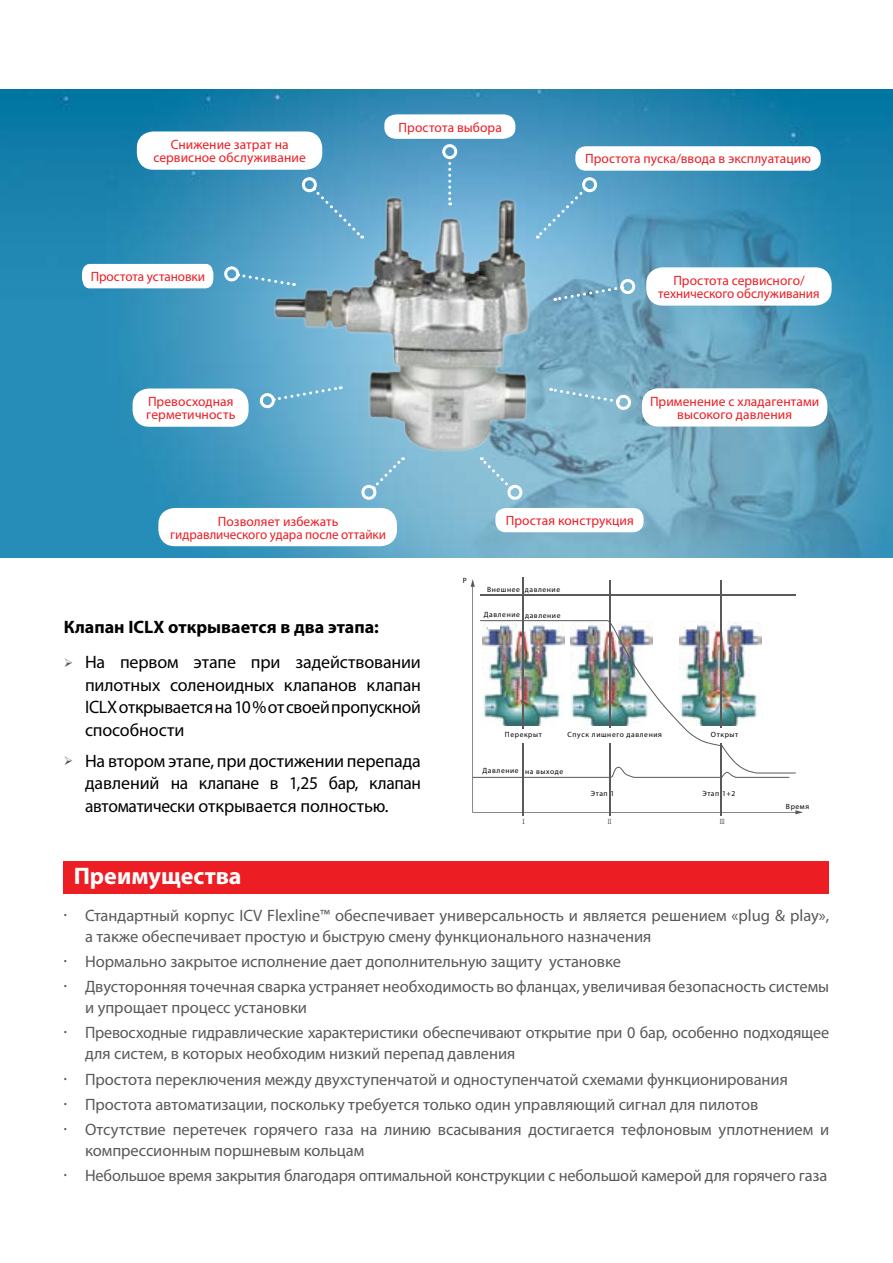
<style>
.page{position:relative;width:893px;height:1263px;background:#fff}
.page>*{position:absolute;margin:0;border:0;box-sizing:border-box;transform-origin:0 0}
.t1{font:700 24px "Myriad Pro";color:#fff}
.t2{font:18px/22.5px "Myriad Pro";letter-spacing:-.015em;color:#000;text-align:justify}
.t3{font:700 18px "Myriad Pro";color:#000}
.t4{font:16.5px/21px "Myriad Pro";letter-spacing:-.005em;color:#58595b}
.t5{font:13.5px/13.5px "Myriad Pro";letter-spacing:.005em;color:#ed1d24;text-align:center}
.t6{font:7.5px "Myriad Pro";letter-spacing:.08em;color:#000}
.t7{font:7.5px "Adobe Song Std Light GBK EUC H";color:#000}
.s1{color:#58595b}
</style>
<div class="page">
<img style="left:0;top:89px;width:893px;height:469px">
<div style="left:64px;top:861px;width:765px;height:32px;background:#ed1d24"></div>
<img style="left:233px;top:170px;width:323px;height:328px">
<svg style="left:82px;top:264px;width:131px;height:24px"></svg>
<div style="left:575px;top:146px;width:246px;height:25px;background:#fff;border-radius:10px"></div>
<div style="left:642px;top:388px;width:185px;height:39px;background:#fff;border-radius:16px"></div>
<div style="left:646px;top:267px;width:186px;height:39px;background:#fff;border-radius:16px"></div>
<div style="left:137px;top:131px;width:185px;height:39px;background:#fff;border-radius:16px"></div>
<svg style="left:384px;top:114px;width:131px;height:25px"></svg>
<svg style="left:260px;top:385px;width:81px;height:25px;background:#75b5d4"></svg>
<svg style="left:358px;top:457px;width:47px;height:46px;background:#81bbd6"></svg>
<svg style="left:479px;top:457px;width:47px;height:46px;background:#93c4d8"></svg>
<svg style="left:299px;top:174px;width:65px;height:65px;background:#60a5cb"></svg>
<svg style="left:535px;top:174px;width:65px;height:65px;background:#6daed2"></svg>
<svg style="left:222px;top:264px;width:72px;height:23px;background:#68adcf"></svg>
<svg style="left:550px;top:387px;width:83px;height:25px;background:#90bfd3"></svg>
<svg style="left:554px;top:277px;width:81px;height:25px;background:#80b1cb"></svg>
<svg style="left:448px;top:159px;width:3px;height:46px"></svg>
<div style="left:442px;top:144px;width:15px;height:15px;border:3px solid #fff;border-radius:50%"></div>
<hr style="left:523px;top:743px;width:1px;height:72px;background:#5a5a5c">
<hr style="left:609px;top:743px;width:1px;height:72px;background:#5a5a5c">
<hr style="left:721px;top:743px;width:1px;height:72px;background:#5a5a5c">
<svg style="left:472px;top:585px;width:324px;height:228px"></svg>
<svg style="left:470px;top:579px;width:5px;height:8px"></svg>
<svg style="left:795px;top:810px;width:8px;height:4px"></svg>
<hr style="left:523px;top:577px;width:1px;height:151px;background:#5a5a5c">
<hr style="left:609px;top:581px;width:1px;height:147px;background:#5a5a5c">
<hr style="left:721px;top:581px;width:1px;height:147px;background:#5a5a5c">
<img style="left:480px;top:620px;width:316px;height:153px">
<div style="left:158px;top:508px;width:239px;height:38px;background:#fff;border-radius:16px"></div>
<div style="left:133px;top:388px;width:116px;height:39px;background:#fff;border-radius:16px"></div>
<div style="left:495px;top:508px;width:149px;height:24px;background:#fff;border-radius:10px"></div>
<p class="t5" style="left:153px;top:137px;width:154px">Снижение затрат на сервисное обслуживание</p>
<p class="t5" style="left:399px;top:120px;width:105px">Простота выбора</p>
<p class="t5" style="left:585px;top:152px;width:227px">Простота пуска/ввода в эксплуатацию</p>
<p class="t5" style="left:91px;top:270px;width:116px">Простота установки</p>
<p class="t5" style="left:658px;top:273px;width:163px">Простота сервисного/ технического обслуживания</p>
<p class="t5" style="left:146px;top:394px;width:91px;text-align:left">Превосходная герметичность</p>
<p class="t5" style="left:650px;top:394px;width:171px">Применение с хладагентами высокого давления</p>
<p class="t5" style="left:170px;top:514px;width:217px">Позволяет избежать гидравлического удара после оттайки</p>
<p class="t5" style="left:506px;top:514px;width:130px">Простая конструкция</p>
<p class="t6" style="left:463px;top:576px;width:6px">P</p>
<p class="t3" style="left:64px;top:615px;width:317px">Клапан ICLX открывается в два этапа:</p>
<p class="t2" style="left:85px;top:650px;width:337px;text-indent:-21px"><span class="s1">➢</span> На первом этапе при задействовании пилотных соленоидных клапанов клапан ICLX открывается на 10 % от своей пропускной способности</p>
<p class="t2" style="left:85px;top:749px;width:337px;text-indent:-21px"><span class="s1">➢</span> На втором этапе, при достижении перепада давлений на клапане в 1,25 бар, клапан автоматически открывается полностью.</p>
<p class="t6" style="left:487px;top:585px;width:75px">Внешнее давление</p>
<p class="t6" style="left:484px;top:610px;width:78px">Давление давление</p>
<p class="t6" style="left:505px;top:729px;width:38px">Перекрыт</p>
<p class="t6" style="left:568px;top:729px;width:96px">Спуск лишнего давления</p>
<p class="t6" style="left:711px;top:729px;width:29px">Открыт</p>
<p class="t6" style="left:483px;top:766px;width:38px">Давление</p>
<p class="t6" style="left:591px;top:789px;width:25px">Этап 1</p>
<p class="t6" style="left:702px;top:789px;width:35px">Этап 1+2</p>
<p class="t6" style="left:525px;top:766px;width:40px">на выходе</p>
<p class="t7" style="left:520px;top:817px;width:9px">Ⅰ</p>
<p class="t7" style="left:606px;top:817px;width:9px">Ⅱ</p>
<p class="t7" style="left:718px;top:817px;width:9px">Ⅲ</p>
<p class="t6" style="left:786px;top:802px;width:25px">Время</p>
<h1 class="t1" style="left:74px;top:860px;width:169px">Преимущества</h1>
<p class="t4" style="left:85px;top:904px;width:746px;text-indent:-21px"><sup>•</sup> Стандартный корпус ICV Flexline™ обеспечивает универсальность и является решением «plug &amp; play», а также обеспечивает простую и быструю смену функционального назначения</p>
<p class="t4" style="left:64px;top:950px;width:559px"><sup>•</sup> Нормально закрытое исполнение дает дополнительную защиту установке</p>
<p class="t4" style="left:85px;top:976px;width:746px;text-indent:-21px"><sup>•</sup> Двусторонняя точечная сварка устраняет необходимость во фланцах, увеличивая безопасность системы и упрощает процесс установки</p>
<p class="t4" style="left:85px;top:1022px;width:746px;text-indent:-21px"><sup>•</sup> Превосходные гидравлические характеристики обеспечивают открытие при 0 бар, особенно подходящее для систем, в которых необходим низкий перепад давления</p>
<p class="t4" style="left:64px;top:1068px;width:726px"><sup>•</sup> Простота переключения между двухступенчатой и одноступенчатой схемами функционирования</p>
<p class="t4" style="left:64px;top:1094px;width:696px"><sup>•</sup> Простота автоматизации, поскольку требуется только один управляющий сигнал для пилотов</p>
<p class="t4" style="left:85px;top:1119px;width:746px;text-indent:-21px"><sup>•</sup> Отсутствие перетечек горячего газа на линию всасывания достигается тефлоновым уплотнением и компрессионным поршневым кольцам</p>
<p class="t4" style="left:64px;top:1165px;width:765px"><sup>•</sup> Небольшое время закрытия благодаря оптимальной конструкции с небольшой камерой для горячего газа</p>
</div>
